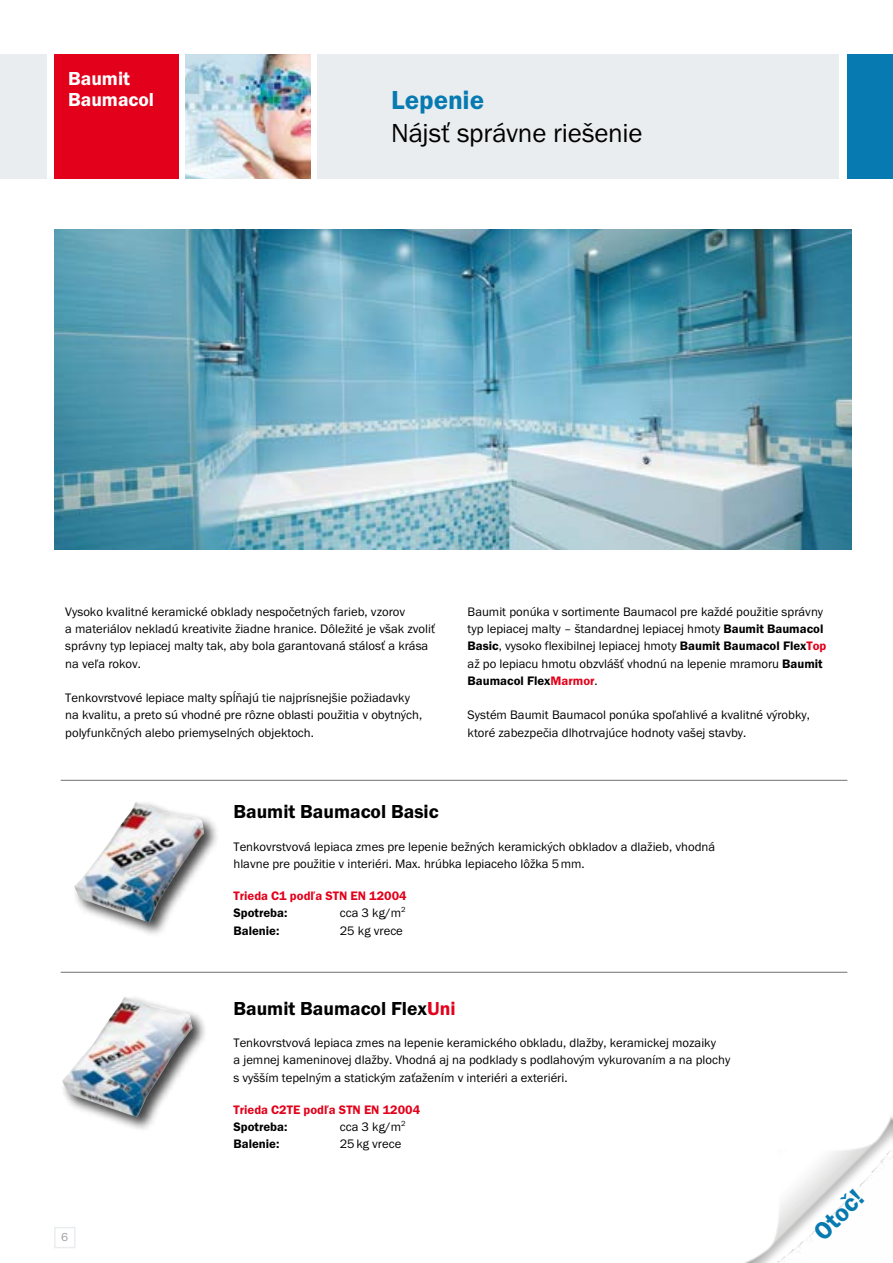
<style>
.page{position:relative;width:893px;height:1263px;background:#fff}
.page>*{position:absolute;margin:0;border:0;box-sizing:border-box;transform-origin:0 0}
.t1{font:27px "Franklin Got Itc TOT Boo";letter-spacing:-.01em;color:#000}
.t2{font:27px "Franklin Got Itc TOT Dem";letter-spacing:-.005em;color:#067ab1}
.t3{font:600 25.5px "Franklin Got Itc TCE";color:#067ab1}
.t4{font:600 19.5px "Franklin Got Itc TCE";color:#000}
.t5{font:19.5px/21px "Franklin Got Itc TOT Dem";color:#fff}
.t6{font:12.75px/17.2px "Franklin Got Itc TCE";color:#000}
.t7{font:600 12.75px "Franklin Got Itc TCE";color:#e2001a}
.t8{font:600 12.75px "Franklin Got Itc TCE";color:#000}
.t9{font:12px "Franklin Got Itc TOT Boo";color:#9c9e9f}
.s1{font-weight:600}
.s2{font-weight:600;color:#e2001a}
.s3{color:#e2001a}
</style>
<div class="page">
<img style="left:744px;top:1116px;width:149px;height:147px">
<div style="left:60px;top:994px;width:148px;height:138px;background:#000;opacity:.75"></div>
<img style="left:62px;top:996px;width:131px;height:121px">
<div style="left:71px;top:800px;width:149px;height:138px;background:#000;opacity:.75"></div>
<img style="left:74px;top:802px;width:130px;height:121px">
<hr style="left:61px;top:780px;width:786px;height:1px;background:#707172">
<hr style="left:61px;top:972px;width:786px;height:1px;background:#707172">
<img style="left:54px;top:230px;width:798px;height:319px">
<div style="left:54px;top:1227px;width:22px;height:21px;border:2px solid #eaedef"></div>
<div style="left:54px;top:54px;width:125px;height:125px;background:#e2001a"></div>
<div style="left:318px;top:54px;width:521px;height:125px;background:#eaedef"></div>
<div style="left:0;top:54px;width:47px;height:125px;background:#eaedef"></div>
<img style="left:186px;top:54px;width:124px;height:125px">
<div style="left:847px;top:54px;width:46px;height:125px;background:#067ab1"></div>
<h3 class="t5" style="left:68px;top:68px;width:87px">Baumit<br>Baumacol</h3>
<h1 class="t2" style="left:391px;top:85px;width:94px">Lepenie</h1>
<h1 class="t1" style="left:391px;top:118px;width:253px">Nájsť správne riešenie</h1>
<p class="t6" style="left:65px;top:603px;width:371px">Vysoko kvalitné keramické obklady nespočetných farieb, vzorov<br>a materiálov nekladú kreativite žiadne hranice. Dôležité je však zvoliť správny typ lepiacej malty tak, aby bola garantovaná stálosť a krása na veľa rokov.</p>
<p class="t6" style="left:65px;top:689px;width:358px">Tenkovrstvové lepiace malty spĺňajú tie najprísnejšie požiadavky na kvalitu, a preto sú vhodné pre rôzne oblasti použitia v obytných, polyfunkčných alebo priemyselných objektoch.</p>
<p class="t6" style="left:468px;top:603px;width:360px">Baumit ponúka v sortimente Baumacol pre každé použitie správny typ lepiacej malty – štandardnej lepiacej hmoty <span class="s1">Baumit Baumacol Basic</span>, vysoko flexibilnej lepiacej hmoty <span class="s1">Baumit Baumacol Flex</span><span class="s2">Top </span>až po lepiacu hmotu obzvlášť vhodnú na lepenie mramoru <span class="s1">Baumit Baumacol Flex</span><span class="s2">Marmor</span>.</p>
<p class="t6" style="left:468px;top:707px;width:344px">Systém Baumit Baumacol ponúka spoľahlivé a kvalitné výrobky, ktoré zabezpečia dlhotrvajúce hodnoty vašej stavby.</p>
<h3 class="t4" style="left:233px;top:801px;width:207px">Baumit Baumacol Basic</h3>
<p class="t6" style="left:233px;top:838px;width:483px">Tenkovrstvová lepiaca zmes pre lepenie bežných keramických obkladov a dlažieb, vhodná hlavne pre použitie v interiéri. Max. hrúbka lepiaceho lôžka 5mm.</p>
<p class="t7" style="left:233px;top:889px;width:175px">Trieda C1 podľa STN EN 12004</p>
<p class="t8" style="left:233px;top:906px;width:56px">Spotreba:</p>
<p class="t6" style="left:340px;top:905px;width:67px">cca 3 kg/m<sup>2</sup></p>
<p class="t8" style="left:233px;top:923px;width:47px">Balenie:</p>
<p class="t6" style="left:340px;top:922px;width:65px">25 kg vrece</p>
<p class="t9" style="left:61px;top:1230px;width:9px">6</p>
<h3 class="t4" style="left:233px;top:997px;width:224px">Baumit Baumacol Flex<span class="s3">Uni</span></h3>
<p class="t6" style="left:233px;top:1034px;width:498px">Tenkovrstvová lepiaca zmes na lepenie keramického obkladu, dlažby, keramickej mozaiky<br>a jemnej kameninovej dlažby. Vhodná aj na podklady s podlahovým vykurovaním a na plochy s vyšším tepelným a statickým zaťažením v interiéri a exteriéri.</p>
<p class="t7" style="left:233px;top:1102px;width:188px">Trieda C2TE podľa STN EN 12004</p>
<p class="t8" style="left:233px;top:1120px;width:56px">Spotreba:</p>
<p class="t6" style="left:340px;top:1118px;width:67px">cca 3 kg/m<sup>2</sup></p>
<p class="t8" style="left:233px;top:1137px;width:47px">Balenie:</p>
<p class="t6" style="left:340px;top:1136px;width:63px">25kg vrece</p>
<h2 class="t3" style="left:808px;top:1226px;width:61px;rotate:-45deg">Otoč!</h2>
</div>
